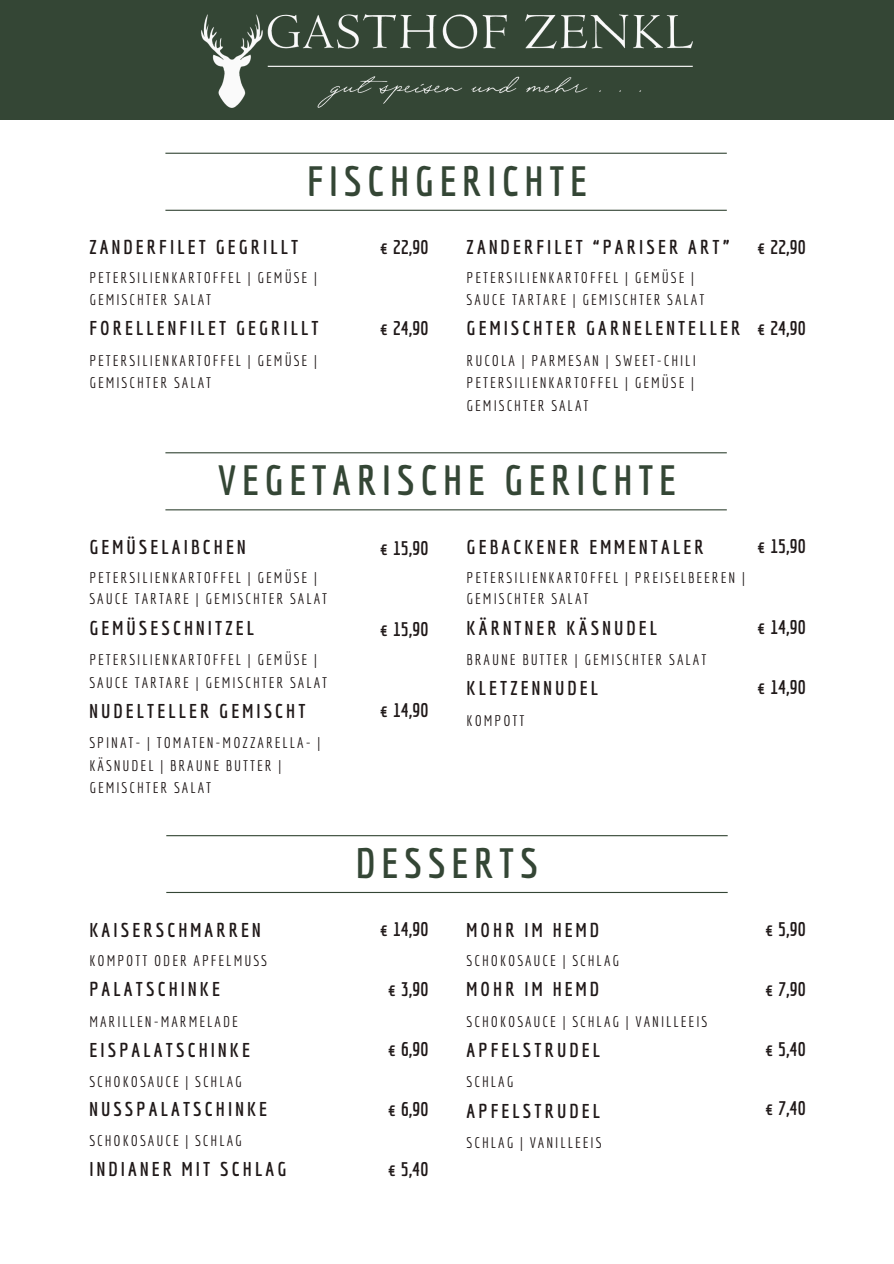
<style>
.page{position:relative;width:894px;height:1264px;background:#fff}
.page>*{position:absolute;margin:0;border:0;box-sizing:border-box;transform-origin:0 0}
.t1{font:700 41.25px "Economica";letter-spacing:.14em;color:#344635}
.t2{font:700 19.5px "Economica";letter-spacing:.16em;color:#201919}
.t3{font:15px/22.5px "Economica";letter-spacing:.13em;color:#201919}
</style>
<div class="page">
<div style="left:0;top:0;width:893px;height:119px;background:#344635"></div>
<img style="left:201px;top:15px;width:491px;height:92px">
<hr style="left:165px;top:153px;width:561px;height:1px;background:#344635">
<hr style="left:165px;top:210px;width:561px;height:1px;background:#344635">
<hr style="left:165px;top:452px;width:561px;height:1px;background:#344635">
<hr style="left:165px;top:509px;width:561px;height:1px;background:#344635">
<hr style="left:166px;top:835px;width:561px;height:1px;background:#344635">
<hr style="left:166px;top:891px;width:561px;height:2px;background:#344635">
<p class="t1" style="left:307px;top:157px;width:281px">FISCHGERICHTE</p>
<h1 class="t2" style="left:89px;top:235px;width:210px">ZANDERFILET GEGRILLT</h1>
<p class="t3" style="left:89px;top:266px;width:229px">PETERSILIENKARTOFFEL | GEMÜSE |</p>
<p class="t3" style="left:89px;top:288px;width:123px">GEMISCHTER SALAT</p>
<p class="t2" style="left:89px;top:316px;width:231px">FORELLENFILET GEGRILLT</p>
<p class="t3" style="left:89px;top:348px;width:229px">PETERSILIENKARTOFFEL | GEMÜSE |</p>
<p class="t3" style="left:89px;top:371px;width:123px">GEMISCHTER SALAT</p>
<p class="t2" style="left:380px;top:235px;width:49px">€ 22,90</p>
<p class="t2" style="left:380px;top:316px;width:49px">€ 24,90</p>
<h2 class="t2" style="left:466px;top:235px;width:264px">ZANDERFILET “PARISER ART”</h2>
<h2 class="t3" style="left:466px;top:266px;width:229px">PETERSILIENKARTOFFEL | GEMÜSE |</h2>
<p class="t3" style="left:466px;top:288px;width:239px">SAUCE TARTARE | GEMISCHTER SALAT</p>
<p class="t2" style="left:466px;top:316px;width:275px">GEMISCHTER GARNELENTELLER</p>
<p class="t3" style="left:466px;top:348px;width:231px">RUCOLA | PARMESAN | SWEET-CHILI<br>PETERSILIENKARTOFFEL | GEMÜSE |</p>
<p class="t3" style="left:466px;top:394px;width:123px">GEMISCHTER SALAT</p>
<p class="t2" style="left:757px;top:235px;width:49px">€ 22,90</p>
<p class="t2" style="left:757px;top:316px;width:49px">€ 24,90</p>
<h2 class="t1" style="left:218px;top:456px;width:459px">VEGETARISCHE GERICHTE</h2>
<h2 class="t2" style="left:89px;top:535px;width:157px">GEMÜSELAIBCHEN</h2>
<p class="t3" style="left:89px;top:566px;width:229px">PETERSILIENKARTOFFEL | GEMÜSE |</p>
<h1 class="t3" style="left:89px;top:587px;width:239px">SAUCE TARTARE | GEMISCHTER SALAT</h1>
<p class="t2" style="left:89px;top:616px;width:166px">GEMÜSESCHNITZEL</p>
<p class="t3" style="left:89px;top:648px;width:229px">PETERSILIENKARTOFFEL | GEMÜSE |</p>
<p class="t3" style="left:89px;top:670px;width:239px">SAUCE TARTARE | GEMISCHTER SALAT</p>
<p class="t2" style="left:89px;top:699px;width:217px">NUDELTELLER GEMISCHT</p>
<p class="t3" style="left:89px;top:731px;width:232px">SPINAT- | TOMATEN-MOZZARELLA- |</p>
<p class="t3" style="left:89px;top:754px;width:193px">KÄSNUDEL | BRAUNE BUTTER |</p>
<p class="t3" style="left:89px;top:776px;width:123px">GEMISCHTER SALAT</p>
<p class="t2" style="left:380px;top:536px;width:49px">€ 15,90</p>
<p class="t2" style="left:380px;top:617px;width:49px">€ 15,90</p>
<p class="t2" style="left:380px;top:698px;width:49px">€ 14,90</p>
<p class="t2" style="left:466px;top:535px;width:238px">GEBACKENER EMMENTALER</p>
<h2 class="t3" style="left:466px;top:566px;width:280px">PETERSILIENKARTOFFEL | PREISELBEEREN |</h2>
<h2 class="t3" style="left:466px;top:587px;width:123px">GEMISCHTER SALAT</h2>
<h2 class="t2" style="left:466px;top:616px;width:192px">KÄRNTNER KÄSNUDEL</h2>
<p class="t3" style="left:466px;top:648px;width:241px">BRAUNE BUTTER | GEMISCHTER SALAT</p>
<p class="t2" style="left:466px;top:677px;width:133px">KLETZENNUDEL</p>
<p class="t3" style="left:466px;top:709px;width:59px">KOMPOTT</p>
<p class="t2" style="left:757px;top:534px;width:49px">€ 15,90</p>
<p class="t2" style="left:757px;top:616px;width:49px">€ 14,90</p>
<p class="t2" style="left:757px;top:675px;width:49px">€ 14,90</p>
<p class="t2" style="left:89px;top:918px;width:173px">KAISERSCHMARREN</p>
<p class="t3" style="left:89px;top:948px;width:179px">KOMPOTT ODER APFELMUSS</p>
<p class="t2" style="left:89px;top:977px;width:132px">PALATSCHINKE</p>
<h2 class="t3" style="left:89px;top:1009px;width:150px">MARILLEN-MARMELADE</h2>
<h2 class="t2" style="left:89px;top:1038px;width:162px">EISPALATSCHINKE</h2>
<h2 class="t3" style="left:89px;top:1070px;width:154px">SCHOKOSAUCE | SCHLAG</h2>
<p class="t2" style="left:89px;top:1097px;width:179px">NUSSPALATSCHINKE</p>
<p class="t3" style="left:89px;top:1128px;width:154px">SCHOKOSAUCE | SCHLAG</p>
<p class="t2" style="left:89px;top:1157px;width:198px">INDIANER MIT SCHLAG</p>
<p class="t1" style="left:356px;top:839px;width:183px">DESSERTS</p>
<h2 class="t2" style="left:380px;top:917px;width:49px">€ 14,90</h2>
<h2 class="t2" style="left:388px;top:977px;width:41px">€ 3,90</h2>
<p class="t2" style="left:388px;top:1036px;width:41px">€ 6,90</p>
<p class="t2" style="left:388px;top:1097px;width:41px">€ 6,90</p>
<h2 class="t2" style="left:466px;top:918px;width:134px">MOHR IM HEMD</h2>
<h2 class="t3" style="left:466px;top:948px;width:154px">SCHOKOSAUCE | SCHLAG</h2>
<h2 class="t2" style="left:466px;top:977px;width:134px">MOHR IM HEMD</h2>
<p class="t3" style="left:466px;top:1009px;width:242px">SCHOKOSAUCE | SCHLAG | VANILLEEIS</p>
<h1 class="t2" style="left:466px;top:1038px;width:135px">APFELSTRUDEL</h1>
<p class="t3" style="left:466px;top:1070px;width:48px">SCHLAG</p>
<p class="t2" style="left:466px;top:1099px;width:135px">APFELSTRUDEL</p>
<p class="t3" style="left:466px;top:1131px;width:136px">SCHLAG | VANILLEEIS</p>
<p class="t2" style="left:765px;top:917px;width:41px">€ 5,90</p>
<p class="t2" style="left:765px;top:977px;width:41px">€ 7,90</p>
<p class="t2" style="left:765px;top:1036px;width:41px">€ 5,40</p>
<p class="t2" style="left:765px;top:1096px;width:41px">€ 7,40</p>
<p class="t2" style="left:388px;top:1157px;width:41px">€ 5,40</p>
</div>
